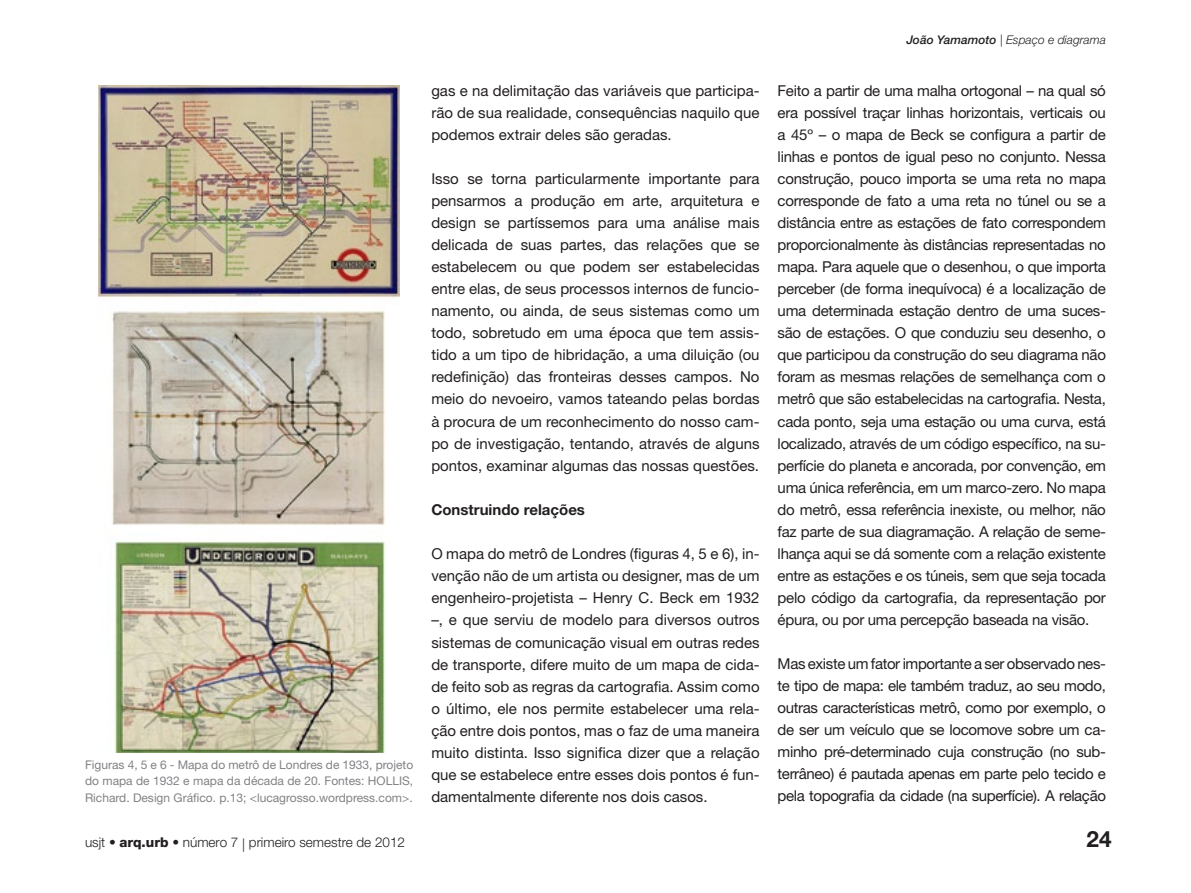
<style>
.page{position:relative;width:1191px;height:893px;background:#fff}
.page>*{position:absolute;margin:0;border:0;box-sizing:border-box;transform-origin:0 0}
.t1{font:700 22.5px "Helvetica Neue LT Std";color:#231f20}
.Texto{font:15px/22px "Helvetica Neue LT Std";color:#231f20;text-align:justify}
.Subtítulo{font:700 15px "Helvetica Neue LT Std";color:#231f20}
.t2{font:300 13.5px "Helvetica Neue LT Std";color:#231f20}
.Legenda{font:12px/16.5px "Helvetica Neue LT Std";color:#808285;text-align:justify}
.t3{font:italic 300 12px "Helvetica Neue LT Std";color:#231f20}
.s1{font-weight:500}
.s2{font-weight:800}
</style>
<div class="page">
<img style="left:99px;top:86px;width:300px;height:667px">
<p class="Legenda" style="left:85px;top:756px;width:330px">Figuras 4, 5 e 6 - Mapa do metrô de Londres de 1933, projeto do mapa de 1932 e mapa da década de 20. Fontes: HOLLIS, Richard. Design Gráfico. p.13; &lt;lucagrosso.wordpress.com&gt;.</p>
<p class="Texto" style="left:431px;top:79px;width:330px">gas e na delimitação das variáveis que participa&shy;rão de sua realidade, consequências naquilo que podemos extrair deles são geradas.</p>
<p class="Texto" style="left:431px;top:167px;width:330px">Isso se torna particularmente importante para pensarmos a produção em arte, arquitetura e design se partíssemos para uma análise mais delicada de suas partes, das relações que se estabelecem ou que podem ser estabelecidas entre elas, de seus processos internos de funcio&shy;namento, ou ainda, de seus sistemas como um todo, sobretudo em uma época que tem assis&shy;tido a um tipo de hibridação, a uma diluição (ou redefinição) das fronteiras desses campos. No meio do nevoeiro, vamos tateando pelas bordas à procura de um reconhecimento do nosso cam&shy;po de investigação, tentando, através de alguns pontos, examinar algumas das nossas questões.</p>
<p class="Subtítulo" style="left:431px;top:501px;width:155px">Construindo relações</p>
<p class="Texto" style="left:431px;top:543px;width:330px">O mapa do metrô de Londres (figuras 4, 5 e 6), in&shy;venção não de um artista ou designer, mas de um engenheiro-projetista – Henry C. Beck em 1932 –, e que serviu de modelo para diversos outros sistemas de comunicação visual em outras redes de transporte, difere muito de um mapa de cida&shy;de feito sob as regras da cartografia. Assim como o último, ele nos permite estabelecer uma rela&shy;ção entre dois pontos, mas o faz de uma maneira muito distinta. Isso significa dizer que a relação que se estabelece entre esses dois pontos é fun&shy;damentalmente diferente nos dois casos.</p>
<p class="t3" style="left:906px;top:33px;width:201px"><span class="s1">João Yamamoto</span> | Espaço e diagrama</p>
<p class="Texto" style="left:777px;top:79px;width:330px">Feito a partir de uma malha ortogonal – na qual só era possível traçar linhas horizontais, verticais ou a 45º – o mapa de Beck se configura a partir de linhas e pontos de igual peso no conjunto. Nessa construção, pouco importa se uma reta no mapa corresponde de fato a uma reta no túnel ou se a distância entre as estações de fato correspondem proporcionalmente às distâncias representadas no mapa. Para aquele que o desenhou, o que importa perceber (de forma inequívoca) é a localização de uma determinada estação dentro de uma suces&shy;são de estações. O que conduziu seu desenho, o que participou da construção do seu diagrama não foram as mesmas relações de semelhança com o metrô que são estabelecidas na cartografia. Nesta, cada ponto, seja uma estação ou uma curva, está localizado, através de um código específico, na su&shy;perfície do planeta e ancorada, por convenção, em uma única referência, em um marco-zero. No mapa do metrô, essa referência inexiste, ou melhor, não faz parte de sua diagramação. A relação de seme&shy;lhança aqui se dá somente com a relação existente entre as estações e os túneis, sem que seja tocada pelo código da cartografia, da representação por épura, ou por uma percepção baseada na visão.</p>
<p class="Texto" style="left:777px;top:652px;width:330px">Mas existe um fator importante a ser observado nes&shy;te tipo de mapa: ele também traduz, ao seu modo, outras características metrô, como por exemplo, o de ser um veículo que se locomove sobre um ca&shy;minho pré-determinado cuja construção (no sub&shy;terrâneo) é pautada apenas em parte pelo tecido e pela topografia da cidade (na superfície). A relação</p>
<p class="t2" style="left:85px;top:834px;width:321px">usjt • <span class="s2">arq.urb</span> • número 7 | primeiro semestre de 2012</p>
<h1 class="t1" style="left:1086px;top:825px;width:27px">24</h1>
</div>
